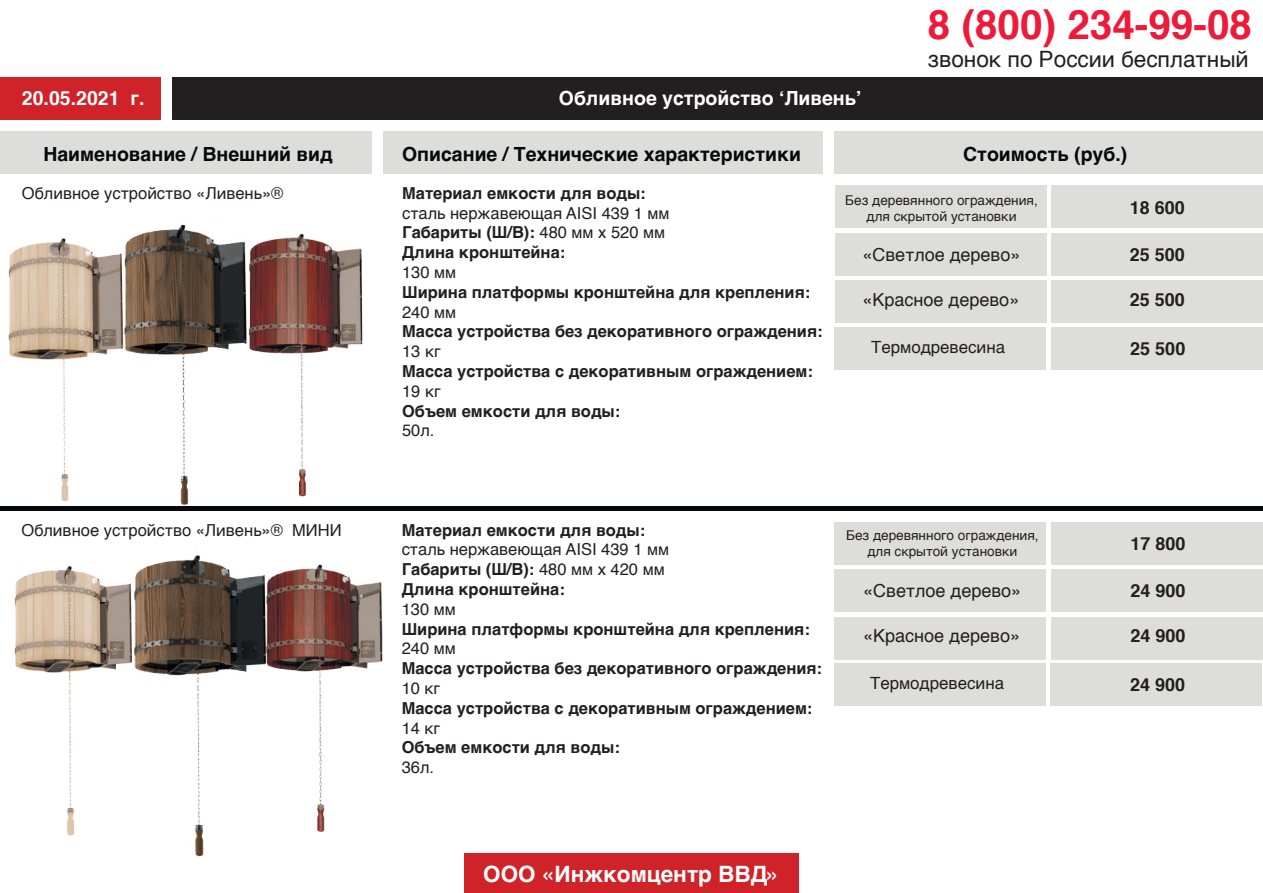
<style>
.page{position:relative;width:1263px;height:893px;background:#fff}
.page>*{position:absolute;margin:0;border:0;box-sizing:border-box;transform-origin:0 0}
.t1{font:700 40.5px "Helvetica";color:#ed1a39}
.t2{font:22.5px "Helvetica";color:#231f20}
.t3{font:700 22.5px "Helvetica";color:#fff}
.t4{font:700 19.5px "Helvetica";color:#07080d}
.t5{font:700 19.5px "Helvetica";color:#fff}
.t6{font:18px "Helvetica";color:#231f20}
.t7{font:700 18px "Helvetica";color:#231f20}
.t8{font:16.8px "Helvetica";color:#231f20}
.t9{font:700 16.5px "Helvetica";color:#231f20}
.t10{font:16.5px/19.8px "Helvetica";color:#231f20}
.t11{font:13.5px/16.2px "Helvetica";color:#231f20;text-align:center}
.s1{font-weight:700}
</style>
<div class="page">
<div style="left:834px;top:327px;width:211px;height:42px;background:#dddedb"></div>
<div style="left:1052px;top:327px;width:211px;height:42px;background:#dddedb"></div>
<div style="left:834px;top:664px;width:212px;height:42px;background:#dddedb"></div>
<div style="left:1050px;top:664px;width:212px;height:42px;background:#dddedb"></div>
<div style="left:172px;top:78px;width:1091px;height:42px;background:#231f20"></div>
<div style="left:0;top:78px;width:160px;height:42px;background:#cf2229"></div>
<div style="left:464px;top:854px;width:335px;height:39px;background:#cf2229"></div>
<div style="left:0;top:132px;width:371px;height:42px;background:#dddedb"></div>
<div style="left:383px;top:132px;width:440px;height:42px;background:#dddedb"></div>
<div style="left:835px;top:132px;width:428px;height:42px;background:#dddedb"></div>
<img style="left:0;top:238px;width:157px;height:269px">
<img style="left:216px;top:234px;width:184px;height:273px">
<div style="left:835px;top:186px;width:211px;height:42px;background:#dddedb"></div>
<div style="left:1051px;top:186px;width:212px;height:42px;background:#dddedb"></div>
<div style="left:835px;top:233px;width:211px;height:42px;background:#dddedb"></div>
<div style="left:1051px;top:233px;width:212px;height:42px;background:#dddedb"></div>
<div style="left:835px;top:280px;width:211px;height:42px;background:#dddedb"></div>
<div style="left:1051px;top:280px;width:212px;height:42px;background:#dddedb"></div>
<hr style="left:0;top:507px;width:1263px;height:4px;background:#07080d">
<div style="left:834px;top:523px;width:212px;height:42px;background:#dddedb"></div>
<div style="left:1051px;top:523px;width:211px;height:42px;background:#dddedb"></div>
<div style="left:834px;top:570px;width:212px;height:42px;background:#dddedb"></div>
<div style="left:1051px;top:570px;width:211px;height:42px;background:#dddedb"></div>
<div style="left:834px;top:617px;width:212px;height:42px;background:#dddedb"></div>
<div style="left:1051px;top:617px;width:211px;height:42px;background:#dddedb"></div>
<img style="left:14px;top:566px;width:117px;height:270px">
<img style="left:266px;top:564px;width:117px;height:268px">
<img style="left:122px;top:224px;width:125px;height:280px">
<img style="left:131px;top:555px;width:135px;height:302px">
<p class="t5" style="left:22px;top:82px;width:124px">20.05.2021 г.</p>
<p class="t5" style="left:559px;top:82px;width:304px">Обливное устройство ‘Ливень’</p>
<h1 class="t1" style="left:928px;top:-8px;width:326px">8 (800) 234-99-08</h1>
<h2 class="t2" style="left:928px;top:42px;width:322px">звонок по России бесплатный</h2>
<p class="t4" style="left:43px;top:138px;width:291px">Наименование / Внешний вид</p>
<p class="t4" style="left:402px;top:138px;width:400px">Описание / Технические характеристики</p>
<p class="t4" style="left:963px;top:138px;width:166px">Стоимость (руб.)</p>
<p class="t10" style="left:22px;top:183px;width:263px">Обливное устройство «Ливень»®</p>
<p class="t10" style="left:22px;top:520px;width:322px">Обливное устройство «Ливень»® МИНИ</p>
<p class="t9" style="left:402px;top:180px;width:245px">Материал емкости для воды:</p>
<p class="t10" style="left:402px;top:203px;width:269px">сталь нержавеющая AISI 439 1 мм<br><span class="s1">Габариты (Ш/В):</span> 480 мм х 520 мм<br><span class="s1">Длина кронштейна:</span></p>
<p class="t10" style="left:402px;top:263px;width:56px">130 мм</p>
<p class="t9" style="left:402px;top:279px;width:410px">Ширина платформы кронштейна для крепления:</p>
<p class="t10" style="left:402px;top:302px;width:56px">240 мм</p>
<p class="t9" style="left:402px;top:318px;width:422px">Масса устройства без декоративного ограждения:</p>
<p class="t10" style="left:402px;top:342px;width:40px">13 кг</p>
<p class="t9" style="left:402px;top:358px;width:412px">Масса устройства с декоративным ограждением:</p>
<p class="t10" style="left:402px;top:381px;width:40px">19 кг</p>
<p class="t9" style="left:402px;top:397px;width:220px">Объем емкости для воды:</p>
<p class="t10" style="left:402px;top:421px;width:34px">50л.</p>
<p class="t11" style="left:845px;top:192px;width:194px">Без деревянного ограждения, для скрытой установки</p>
<p class="t7" style="left:1130px;top:193px;width:57px">18 600</p>
<p class="t6" style="left:862px;top:241px;width:160px">«Светлое дерево»</p>
<p class="t7" style="left:1130px;top:240px;width:57px">25 500</p>
<p class="t6" style="left:862px;top:286px;width:158px">«Красное дерево»</p>
<p class="t7" style="left:1130px;top:285px;width:57px">25 500</p>
<p class="t8" style="left:871px;top:334px;width:135px">Термодревесина</p>
<p class="t7" style="left:1130px;top:334px;width:57px">25 500</p>
<p class="t9" style="left:402px;top:516px;width:245px">Материал емкости для воды:</p>
<p class="t10" style="left:402px;top:540px;width:269px">сталь нержавеющая AISI 439 1 мм<br><span class="s1">Габариты (Ш/В):</span> 480 мм х 420 мм<br><span class="s1">Длина кронштейна:</span></p>
<p class="t10" style="left:402px;top:599px;width:56px">130 мм</p>
<p class="t9" style="left:402px;top:615px;width:410px">Ширина платформы кронштейна для крепления:</p>
<p class="t10" style="left:402px;top:639px;width:56px">240 мм</p>
<p class="t9" style="left:402px;top:655px;width:422px">Масса устройства без декоративного ограждения:</p>
<p class="t10" style="left:402px;top:679px;width:40px">10 кг</p>
<p class="t9" style="left:402px;top:695px;width:412px">Масса устройства с декоративным ограждением:</p>
<p class="t10" style="left:402px;top:718px;width:40px">14 кг</p>
<p class="t9" style="left:402px;top:734px;width:220px">Объем емкости для воды:</p>
<p class="t10" style="left:402px;top:758px;width:34px">36л.</p>
<p class="t11" style="left:846px;top:528px;width:194px">Без деревянного ограждения, для скрытой установки</p>
<p class="t7" style="left:1130px;top:529px;width:57px">17 800</p>
<p class="t6" style="left:863px;top:577px;width:160px">«Светлое дерево»</p>
<p class="t7" style="left:1130px;top:576px;width:57px">24 900</p>
<p class="t6" style="left:863px;top:621px;width:158px">«Красное дерево»</p>
<p class="t7" style="left:1130px;top:621px;width:57px">24 900</p>
<p class="t8" style="left:870px;top:670px;width:135px">Термодревесина</p>
<p class="t7" style="left:1130px;top:670px;width:57px">24 900</p>
<h2 class="t3" style="left:483px;top:856px;width:298px">ООО «Инжкомцентр ВВД»</h2>
</div>
